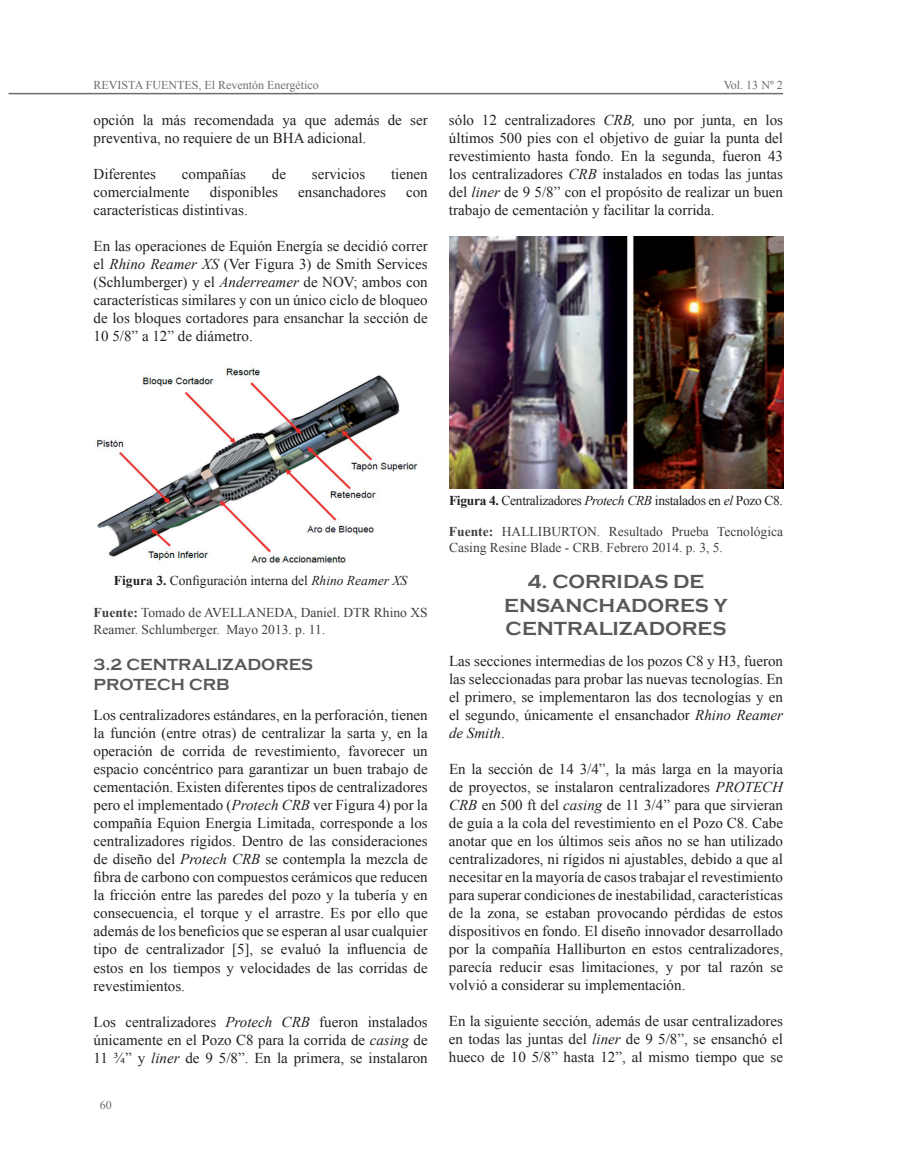
<style>
.page{position:relative;width:898px;height:1166px;background:#fff}
.page>*{position:absolute;margin:0;border:0;box-sizing:border-box;transform-origin:0 0}
.t1{font:700 19.5px/23.4px "Copperplate Gothic";color:#57585a;text-align:center}
.t2{font:700 16.5px/19.8px "Copperplate Gothic";color:#57585a}
.t3{font:15px/18px "Times New Roman";color:#231f20;text-align:justify}
.t4{font:13.5px/16.2px "Times New Roman";color:#3e3e3f}
.t5{font:13.5px "Times New Roman";letter-spacing:-.025em;color:#231f20}
.t6{font:13.5px "Times New Roman";color:#231f20}
.t7{font:12px "Times New Roman";color:#6c6d70}
.s1{font-style:italic}
.s2{font-weight:700}
</style>
<div class="page">
<hr style="left:9px;top:93px;width:773px;height:1px;background:#6c6d70">
<img style="left:96px;top:368px;width:322px;height:195px">
<img style="left:449px;top:237px;width:333px;height:251px">
<p class="t7" style="left:94px;top:77px;width:227px">Revista fuentes, El Reventón Energético</p>
<p class="t7" style="left:723px;top:77px;width:60px">Vol. 13 Nº 2</p>
<p class="t3" style="left:94px;top:111px;width:335px">opción la más recomendada ya que además de ser preventiva, no requiere de un BHA adicional.</p>
<p class="t3" style="left:94px;top:165px;width:64px">Diferentes</p>
<p class="t3" style="left:182px;top:165px;width:66px">compañías</p>
<p class="t3" style="left:272px;top:165px;width:16px">de</p>
<p class="t3" style="left:312px;top:165px;width:55px">servicios</p>
<p class="t3" style="left:391px;top:165px;width:38px">tienen</p>
<p class="t3" style="left:94px;top:183px;width:97px">comercialmente</p>
<p class="t3" style="left:210px;top:183px;width:70px">disponibles</p>
<p class="t3" style="left:298px;top:183px;width:89px">ensanchadores</p>
<p class="t3" style="left:406px;top:183px;width:23px">con</p>
<p class="t3" style="left:94px;top:201px;width:156px">características distintivas.</p>
<p class="t3" style="left:94px;top:237px;width:335px">En las operaciones de Equión Energía se decidió correr el <span class="s1">Rhino Reamer XS</span> (Ver Figura 3) de Smith Services (Schlumberger) y el <span class="s1">Anderreamer</span> de NOV; ambos con características similares y con un único ciclo de bloqueo de los bloques cortadores para ensanchar la sección de 10 5/8” a 12” de diámetro.</p>
<p class="t3" style="left:449px;top:111px;width:335px">sólo 12 centralizadores <span class="s1">CRB,</span> uno por junta, en los últimos 500 pies con el objetivo de guiar la punta del revestimiento hasta fondo. En la segunda, fueron 43 los centralizadores <span class="s1">CRB</span> instalados en todas las juntas del <span class="s1">liner</span> de 9 5/8” con el propósito de realizar un buen trabajo de cementación y facilitar la corrida.</p>
<p class="t6" style="left:114px;top:571px;width:295px"><span class="s2">Figura 3.</span> Configuración interna del <span class="s1">Rhino Reamer XS</span></p>
<p class="t4" style="left:94px;top:604px;width:120px"><span class="s2">Fuente:</span> Tomado de AVE</p>
<p class="t4" style="left:230px;top:604px;width:27px">LLANE</p>
<p class="t4" style="left:94px;top:604px;width:334px;text-indent:181px">DA, Daniel. DTR Rhino XS<br>Reamer. Schlumberger. Mayo 2013. p. 11.</p>
<p class="t2" style="left:94px;top:654px;width:221px">3.2 CENTRALIZADORES<br>PROTECH CRB</p>
<p class="t3" style="left:94px;top:705px;width:335px">Los centralizadores estándares, en la perforación, tienen la función (entre otras) de centralizar la sarta y, en la operación de corrida de revestimiento, favorecer un espacio concéntrico para garantizar un buen trabajo de cementación. Existen diferentes tipos de centralizadores pero el implementado (<span class="s1">Protech CRB</span> ver Figura 4) por la compañía Equion Energia Limitada, corresponde a los centralizadores rígidos. Dentro de las consideraciones de diseño del <span class="s1">Protech CRB</span> se contempla la mezcla de fibra de carbono con compuestos cerámicos que reducen la fricción entre las paredes del pozo y la tubería y en consecuencia, el torque y el arrastre. Es por ello que además de los beneficios que se esperan al usar cualquier tipo de centralizador [5], se evaluó la influencia de estos en los tiempos y velocidades de las corridas de revestimientos.</p>
<p class="t3" style="left:94px;top:1011px;width:335px">Los centralizadores <span class="s1">Protech CRB</span> fueron instalados únicamente en el Pozo C8 para la corrida de <span class="s1">casing</span> de 11 ¾” y <span class="s1">liner</span> de 9 5/8”. En la primera, se instalaron</p>
<p class="t7" style="left:100px;top:1096px;width:13px">60</p>
<p class="t5" style="left:449px;top:491px;width:335px"><span class="s2">Figura 4.</span> Centralizadores <span class="s1">Protech CRB</span> instalados en <span class="s1">el</span> Pozo C8.</p>
<p class="t4" style="left:449px;top:523px;width:335px"><span class="s2">Fuente:</span> HALLIBURTON. Resultado Prueba Tecnológica<br>Casing Resine Blade - CRB. Febrero 2014. p. 3, 5.</p>
<h1 class="t1" style="left:504px;top:570px;width:225px">4. CORRIDAS DE<br>ENSANCHADORES Y<br>CENTRALIZADORES</h1>
<p class="t3" style="left:449px;top:651px;width:335px">Las secciones intermedias de los pozos C8 y H3, fueron las seleccionadas para probar las nuevas tecnologías. En el primero, se implementaron las dos tecnologías y en el segundo, únicamente el ensanchador <span class="s1">Rhino Reamer de Smith</span>.</p>
<p class="t3" style="left:449px;top:759px;width:335px">En la sección de 14 3/4”, la más larga en la mayoría de proyectos, se instalaron centralizadores <span class="s1">PROTECH CRB</span> en 500 ft del <span class="s1">casing</span> de 11 3/4” para que sirvieran de guía a la cola del revestimiento en el Pozo C8. Cabe anotar que en los últimos seis años no se han utilizado centralizadores, ni rígidos ni ajustables, debido a que al necesitar en la mayoría de casos trabajar el revestimiento para superar condiciones de inestabilidad, características de la zona, se estaban provocando pérdidas de estos dispositivos en fondo. El diseño innovador desarrollado por la compañía Halliburton en estos centralizadores, parecía reducir esas limitaciones, y por tal razón se volvió a considerar su implementación.</p>
<p class="t3" style="left:449px;top:1011px;width:335px">En la siguiente sección, además de usar centralizadores en todas las juntas del <span class="s1">liner</span> de 9 5/8”, se ensanchó el hueco de 10 5/8” hasta 12”, al mismo tiempo que se</p>
</div>
